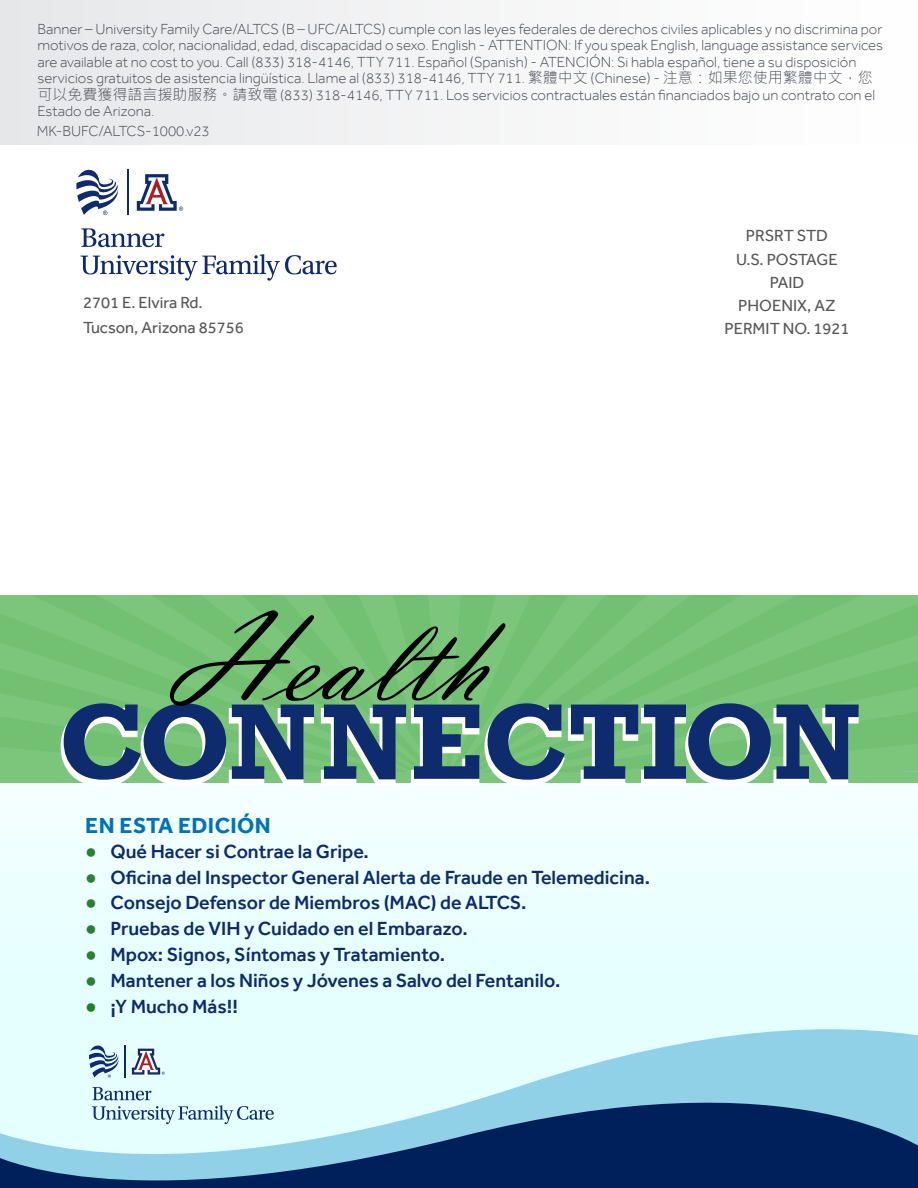
<style>
.page{position:relative;width:918px;height:1188px;background:#fff}
.page>*{position:absolute;margin:0;border:0;box-sizing:border-box;transform-origin:0 0}
.t1{font:127.65px "Vladimir Script";color:#000}
.t2{font:700 109.35px "Rockwell";letter-spacing:-.01em;color:#0d2b6d}
.t3{font:700 22.35px "Effra";letter-spacing:.02em;color:#0072bc}
.t4{font:500 19.65px "Effra";color:#0d2b6d}
.t5{font:500 19.65px "Effra";color:#0b2d6d}
.t6{font:16.5px/23.2px "Effra";color:#575757;text-align:center}
.t7{font:300 15px/16.5px "Effra";color:#464b54}
.s1{color:#474c56}
.s2{font-family:"Microsoft Jheng Hei"}
.s3{font-family:"Times New Roman";font-weight:400;color:#2c8136}
.s4{color:#0d2b6d}
.s5{font-family:"Times New Roman";font-weight:400;color:#2b7f33}
.s6{font-family:"Times New Roman";font-weight:400;color:#2b7e33}
.s7{font-family:"Times New Roman";font-weight:400;color:#227f28}
</style>
<div class="page">
<svg style="left:0;top:616px;width:918px;height:572px"></svg>
<div style="left:0;top:0;width:918px;height:145px;background:#f4f4f5"></div>
<svg style="left:137px;top:174px;width:46px;height:37px"></svg>
<hr style="left:127px;top:170px;width:1px;height:45px;background:#0d2b6d">
<svg style="left:76px;top:170px;width:42px;height:45px"></svg>
<svg style="left:81px;top:228px;width:83px;height:19px"></svg>
<svg style="left:81px;top:254px;width:256px;height:27px"></svg>
<svg style="left:90px;top:1029px;width:828px;height:22px;background:#cff3f8"></svg>
<svg style="left:0;top:1051px;width:918px;height:137px;background:#7ba3be"></svg>
<p class="t7" style="left:37px;top:20px;width:847px">Banner ‒ University Family Care/ALT<span class="s1">CS (B ‒ UF</span>C/ALTCS) cumple con las leyes federales de derechos civiles aplicables y no discrimina por motivos de raza, color, nacionalidad, edad, discapacidad o sexo<span class="s1">. English - A</span>TTENTION: If you speak English, language assistance services are available at no cost to you. Call (833) 318-4146, TT<span class="s1">Y 711. Español (Spanish) - A</span>TENCIÓN: Si habla español, tiene a su disposición servicios gratuitos de asistencia lingüística. Llame al (833) 318-4146, TTY 711. <span class="s2">繁體中文</span> <span class="s1">(Chinese) -</span> <span class="s2">注意：如果您使用繁體中文，您可以免費獲得語言援助服務。請致電</span> (833) 318-4146, TTY 711. Los servicios contractuales están financiados bajo un contrato con el E<span class="s1">stado de Arizona.</span></p>
<p class="t7" style="left:37px;top:122px;width:174px">MK-BUFC/ALTCS-1000.v23</p>
<p class="t6" style="left:736px;top:224px;width:103px">PRSRT STD<br>U.S. POSTAGE<br>PAID</p>
<p class="t6" style="left:83px;top:291px;width:121px">2701 E. Elvira Rd.</p>
<p class="t6" style="left:738px;top:294px;width:99px">PHOENIX, AZ</p>
<p class="t6" style="left:83px;top:316px;width:162px">Tucson, Arizona 85756</p>
<p class="t6" style="left:724px;top:317px;width:127px">PERMIT NO. 1921</p>
<p class="t1" style="left:174px;top:585px;width:313px">Health</p>
<h2 class="t2" style="left:58px;top:676px;width:803px">CONNECTION</h2>
<h2 class="t3" style="left:85px;top:812px;width:187px">EN ESTA EDICIÓN</h2>
<p class="t4" style="left:85px;top:839px;width:285px"><span class="s3">●</span> Qué Hacer si Contrae la Gripe.</p>
<p class="t5" style="left:85px;top:865px;width:566px"><span class="s3">●</span> Oficina del Inspect<span class="s4">or Gener</span>al Alerta de F<span class="s4">raude en Telemedicina.</span></p>
<p class="t4" style="left:85px;top:891px;width:443px"><span class="s5">●</span> Consejo Defensor de Miembros (MAC) de ALTCS.</p>
<p class="t4" style="left:85px;top:917px;width:384px"><span class="s5">●</span> Pruebas de VIH y Cuidado en el Embarazo.</p>
<p class="t4" style="left:85px;top:943px;width:361px"><span class="s5">●</span> Mpox: Signos, Síntomas y Tratamiento.</p>
<p class="t4" style="left:85px;top:969px;width:477px"><span class="s6">●</span> Mantener a los Niños y Jóvenes a Salvo del Fentanilo.</p>
<p class="t4" style="left:85px;top:995px;width:154px"><span class="s7">●</span> ¡Y Mucho Más!!</p>
</div>
